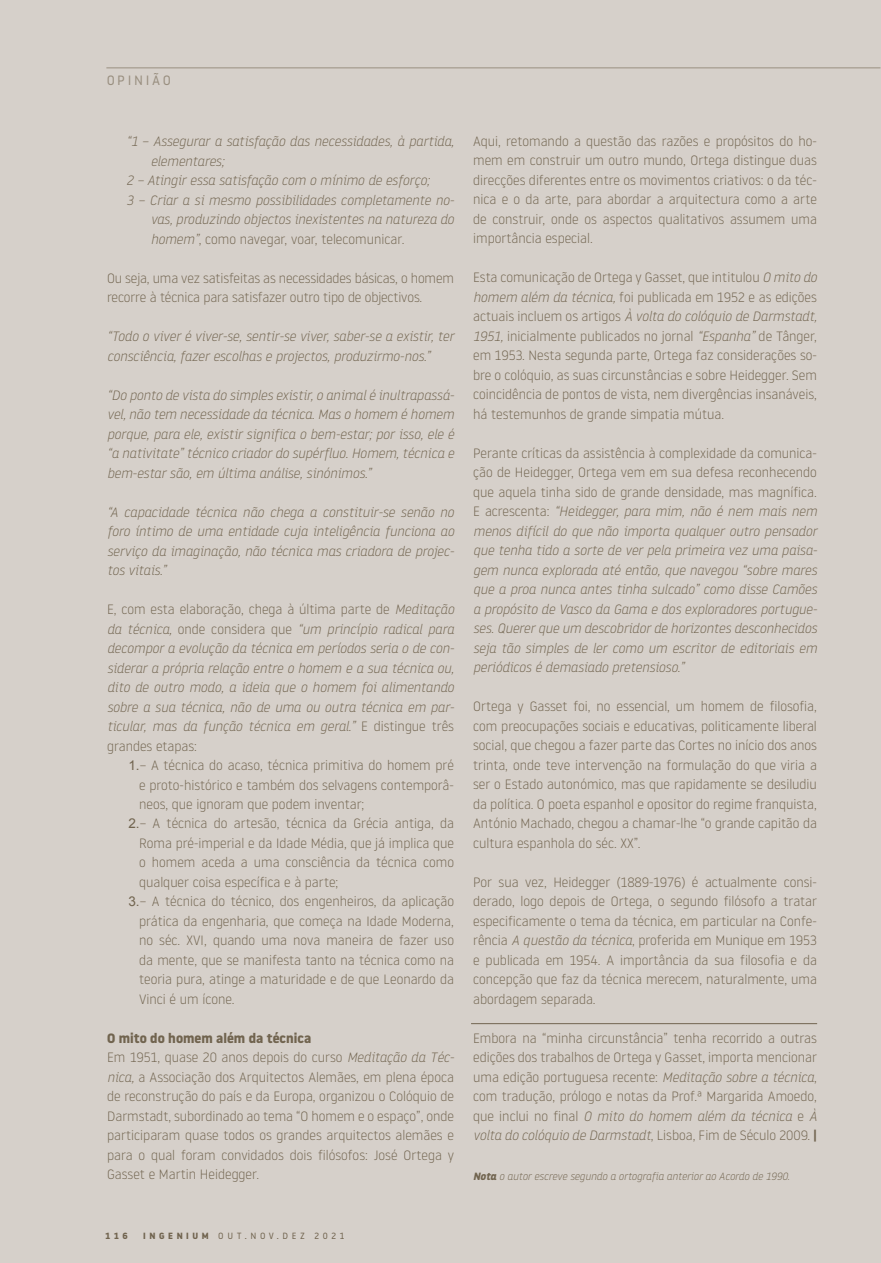
<style>
.page{position:relative;width:881px;height:1263px;background:#fff}
.page>*{position:absolute;margin:0;border:0;box-sizing:border-box;transform-origin:0 0}
.t1{font:300 13.5px/19.5px "Noway";color:#71644f;text-align:justify}
.t2{font:italic 300 13.5px/19.5px "Noway";color:#71644f;text-align:justify}
.t3{font:13.5px "Noway";letter-spacing:.2em;color:#71644f}
.t4{font:italic 300 10.5px "Noway";color:#71644f}
.t5{font:9px "Noway";letter-spacing:.4em;color:#71644f}
.t6{font:700 9px "Noway";color:#71644f}
.s1{font-style:italic}
.s2{font-style:normal}
.s3{font-family:"Arial";font-weight:400}
.s4{font-weight:700}
.s5{font-weight:500}
</style>
<div class="page">
<div style="left:0;top:0;width:880px;height:1263px;background:#d6d0ca"></div>
<hr style="left:471px;top:1023px;width:345px;height:1px;background:#71644f">
<hr style="left:106px;top:67px;width:774px;height:1px;background:#71644f">
<p class="t3" style="left:106px;top:71px;width:66px">OPINIÃO</p>
<p class="t2" style="left:127px;top:131px;width:329px">“1 – Assegurar a satisfação das necessidades, à partida,</p>
<p class="t2" style="left:151px;top:150px;width:75px">elementares;</p>
<p class="t2" style="left:127px;top:170px;width:304px">2 – Atingir essa satisfação com o mínimo de esforço;</p>
<p class="t2" style="left:127px;top:189px;width:329px">3 – Criar a si mesmo possibilidades completamente no-</p>
<p class="t2" style="left:151px;top:209px;width:305px">vas, produzindo objectos inexistentes na natureza do</p>
<p class="t1" style="left:151px;top:228px;width:255px"><span class="s1">homem”</span>, como navegar, voar, telecomunicar.</p>
<p class="t1" style="left:107px;top:267px;width:348px">Ou seja, uma vez satisfeitas as necessidades básicas, o homem recorre à técnica para satisfazer outro tipo de objectivos.</p>
<p class="t2" style="left:107px;top:326px;width:348px">“Todo o viver é viver-se, sentir-se viver, saber-se a existir, ter consciência, fazer escolhas e projectos, produzirmo-nos.”</p>
<p class="t2" style="left:107px;top:384px;width:348px">“Do ponto de vista do simples existir, o animal é inultrapassá&shy;vel, não tem necessidade da técnica. Mas o homem é homem porque, para ele, existir significa o bem-estar; por isso, ele é “a nativitate” técnico criador do supérfluo. Homem, técnica e bem-estar são, em última análise, sinónimos.”</p>
<p class="t2" style="left:107px;top:501px;width:348px">“A capacidade técnica não chega a constituir-se senão no foro íntimo de uma entidade cuja inteligência funciona ao serviço da imaginação, não técnica mas criadora de projec&shy;tos vitais.”</p>
<p class="t2" style="left:107px;top:599px;width:348px"><span class="s2">E, com esta elaboração, chega à última parte de</span> Meditação da técnica, <span class="s2">onde considera que</span> “um princípio radical para decompor a evolução da técnica em períodos seria o de con&shy;siderar a própria relação entre o homem e a sua técnica ou, dito de outro modo, a ideia que o homem foi alimentando sobre a sua técnica, não de uma ou outra técnica em par&shy;ticular, mas da função técnica em geral.” <span class="s2">E distingue três grandes etapas:</span></p>
<p class="t1" style="left:128px;top:755px;width:327px"><span class="s3">1.</span>– A técnica do acaso, técnica primitiva do homem pré</p>
<p class="t1" style="left:139px;top:774px;width:316px">e proto-histórico e também dos selvagens contemporâ-</p>
<p class="t1" style="left:139px;top:794px;width:226px">neos, que ignoram que podem inventar;</p>
<p class="t1" style="left:128px;top:813px;width:327px"><span class="s3">2.</span>– A técnica do artesão, técnica da Grécia antiga, da</p>
<p class="t1" style="left:139px;top:833px;width:316px">Roma pré-imperial e da Idade Média, que já implica que</p>
<p class="t1" style="left:139px;top:852px;width:316px">o homem aceda a uma consciência da técnica como</p>
<p class="t1" style="left:139px;top:872px;width:201px">qualquer coisa específica e à parte;</p>
<p class="t1" style="left:128px;top:891px;width:327px"><span class="s3">3.</span>– A técnica do técnico, dos engenheiros, da aplicação</p>
<p class="t1" style="left:139px;top:911px;width:316px">prática da engenharia, que começa na Idade Moderna,</p>
<p class="t1" style="left:139px;top:930px;width:316px">no séc. XVI, quando uma nova maneira de fazer uso</p>
<p class="t1" style="left:139px;top:950px;width:316px">da mente, que se manifesta tanto na técnica como na</p>
<p class="t1" style="left:139px;top:969px;width:316px">teoria pura, atinge a maturidade e de que Leonardo da</p>
<p class="t1" style="left:139px;top:989px;width:97px">Vinci é um ícone.</p>
<p class="t1" style="left:107px;top:1028px;width:348px;text-align:left"><span class="s4">O mito do homem além da técnica<br></span>Em 1951, quase 20 anos depois do curso <span class="s1">Meditação da Téc&shy;nica,</span> a Associação dos Arquitectos Alemães, em plena época de reconstrução do país e da Europa, organizou o Colóquio de Darmstadt, subordinado ao tema “O homem e o espaço”, onde participaram quase todos os grandes arquitectos alemães e para o qual foram convidados dois filósofos: José Ortega y Gasset e Martin Heidegger.</p>
<p class="t1" style="left:473px;top:131px;width:345px">Aqui, retomando a questão das razões e propósitos do ho&shy;mem em construir um outro mundo, Ortega distingue duas direcções diferentes entre os movimentos criativos: o da téc&shy;nica e o da arte, para abordar a arquitectura como a arte de construir, onde os aspectos qualitativos assumem uma importância especial.</p>
<p class="t1" style="left:473px;top:267px;width:345px">Esta comunicação de Ortega y Gasset, que intitulou <span class="s1">O mito do homem além da técnica,</span> foi publicada em 1952 e as edições actuais incluem os artigos <span class="s1">À volta do colóquio de Darmstadt, 1951,</span> inicialmente publicados no jornal <span class="s1">“Espanha”</span> de Tânger, em 1953. Nesta segunda parte, Ortega faz considerações so&shy;bre o colóquio, as suas circunstâncias e sobre Heidegger. Sem coincidência de pontos de vista, nem divergências insanáveis, há testemunhos de grande simpatia mútua.</p>
<p class="t2" style="left:473px;top:443px;width:345px"><span class="s2">Perante críticas da assistência à complexidade da comunica&shy;ção de Heidegger, Ortega vem em sua defesa reconhecendo que aquela tinha sido de grande densidade, mas magnífica.<br>E acrescenta:</span> “Heidegger, para mim, não é nem mais nem menos difícil do que não importa qualquer outro pensador que tenha tido a sorte de ver pela primeira vez uma paisa&shy;gem nunca explorada até então, que navegou “sobre mares que a proa nunca antes tinha sulcado” como disse Camões a propósito de Vasco da Gama e dos exploradores portugue&shy;ses. Querer que um descobridor de horizontes desconhecidos seja tão simples de ler como um escritor de editoriais em periódicos é demasiado pretensioso.”</p>
<p class="t1" style="left:473px;top:696px;width:345px">Ortega y Gasset foi, no essencial, um homem de filosofia, com preocupações sociais e educativas, politicamente liberal social, que chegou a fazer parte das Cortes no início dos anos trinta, onde teve intervenção na formulação do que viria a ser o Estado autonómico, mas que rapidamente se desiludiu da política. O poeta espanhol e opositor do regime franquista, António Machado, chegou a chamar-lhe “o grande capitão da cultura espanhola do séc. XX”.</p>
<p class="t1" style="left:473px;top:871px;width:345px">Por sua vez, Heidegger (1889-1976) é actualmente consi&shy;derado, logo depois de Ortega, o segundo filósofo a tratar especificamente o tema da técnica, em particular na Confe&shy;rência <span class="s1">A questão da técnica</span>, proferida em Munique em 1953 e publicada em 1954. A importância da sua filosofia e da concepção que faz da técnica merecem, naturalmente, uma abordagem separada.</p>
<p class="t1" style="left:473px;top:1027px;width:345px">Embora na “minha circunstância” tenha recorrido a outras edições dos trabalhos de Ortega y Gasset, importa mencionar uma edição portuguesa recente: <span class="s1">Meditação sobre a técnica</span>, com tradução, prólogo e notas da Prof.ª Margarida Amoedo, que inclui no final <span class="s1">O mito do homem além da técnica</span> e <span class="s1">À volta do colóquio de Darmstadt</span>, Lisboa, Fim de Século 2009. <span class="s5">|</span></p>
<p class="t4" style="left:473px;top:1169px;width:318px"><span class="s4">Nota</span> o autor escreve segundo a ortografia anterior ao Acordo de 1990.</p>
<p class="t6" style="left:105px;top:1230px;width:24px">116</p>
<p class="t5" style="left:143px;top:1229px;width:202px"><span class="s4">INGENIUM</span> OUT.NOV.DEZ 2021</p>
</div>
